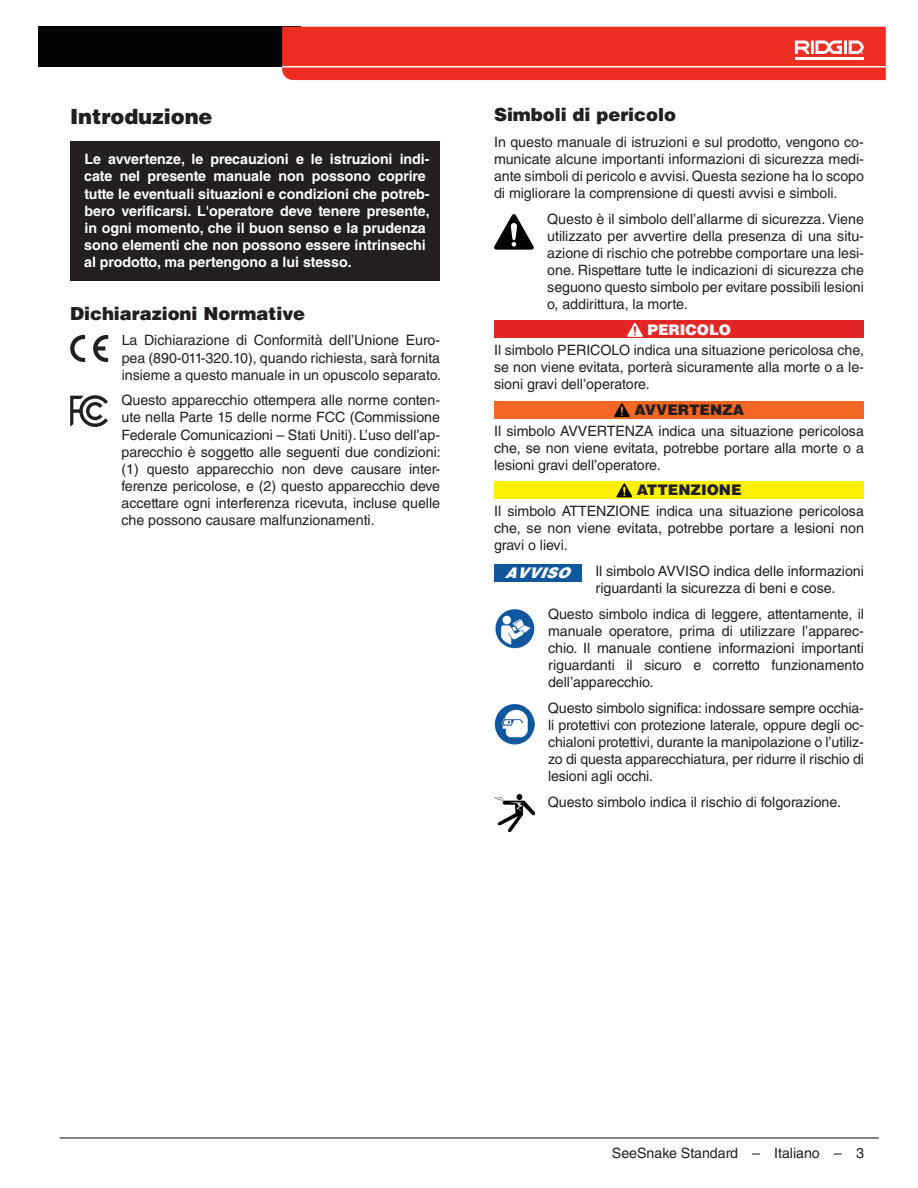
<style>
.page{position:relative;width:918px;height:1188px;background:#fff}
.page>*{position:absolute;margin:0;border:0;box-sizing:border-box;transform-origin:0 0}
.Head_1___h1{font:900 21px "Helvetica LT Std";letter-spacing:-.005em;color:#231f20}
.Head_2___h2{font:900 18px "Helvetica LT Std";letter-spacing:-.005em;color:#231f20}
.Safety_Bar_Symbol{font:900 14.7px "Helvetica LT Pro";letter-spacing:-.005em;color:#231f20}
.Safety_Bar_Symbol-2{font:900 14.7px "Helvetica LT Pro";letter-spacing:-.005em;color:#fff}
.Notice{font:italic 900 14.7px "Helvetica LT Pro";letter-spacing:.02em;color:#fff}
.Basic_Normal___bn{font:14.25px/17.1px "Helvetica LT Std";letter-spacing:-.005em;color:#231f20;text-align:justify}
.Basic_Bold___bb{font:700 14.25px/17.1px "Helvetica LT Std";letter-spacing:-.005em;color:#fff}
</style>
<div class="page">
<div style="left:38px;top:27px;width:263px;height:40px;background:#040503"></div>
<div style="left:282px;top:27px;width:604px;height:53px;background:#ee2e22"></div>
<hr style="left:795px;top:57px;width:69px;height:3px;background:#fff">
<hr style="left:60px;top:1137px;width:819px;height:2px;background:#231f20">
<div style="left:70px;top:141px;width:370px;height:139px;background:#231f20"></div>
<svg style="left:93px;top:335px;width:15px;height:27px"></svg>
<svg style="left:70px;top:335px;width:15px;height:27px"></svg>
<svg style="left:70px;top:395px;width:38px;height:32px"></svg>
<svg style="left:494px;top:214px;width:40px;height:36px"></svg>
<div style="left:494px;top:321px;width:370px;height:17px;background:#e32525"></div>
<svg style="left:627px;top:323px;width:16px;height:14px"></svg>
<div style="left:494px;top:401px;width:370px;height:17px;background:#f36623"></div>
<svg style="left:614px;top:403px;width:16px;height:14px"></svg>
<div style="left:494px;top:481px;width:370px;height:18px;background:#fff101"></div>
<svg style="left:616px;top:483px;width:16px;height:14px"></svg>
<div style="left:494px;top:564px;width:88px;height:18px;background:#10579d"></div>
<img style="left:495px;top:609px;width:40px;height:40px">
<img style="left:494px;top:704px;width:41px;height:40px">
<img style="left:494px;top:795px;width:40px;height:36px">
<p class="Head_1___h1" style="left:70px;top:103px;width:144px">Introduzione</p>
<p class="Basic_Bold___bb" style="left:84px;top:151px;width:347px">Le avvertenze, le precauzioni e le istruzioni indi&shy;cate nel presente manuale non possono coprire tutte le eventuali situazioni e condizioni che potreb&shy;bero verificarsi. L'operatore deve tenere presente, in ogni momento, che il buon senso e la prudenza sono elementi che non possono essere intrinsechi al prodotto, ma pertengono a lui stesso.</p>
<p class="Head_2___h2" style="left:70px;top:301px;width:237px">Dichiarazioni Normative</p>
<p class="Basic_Normal___bn" style="left:122px;top:332px;width:321px">La Dichiarazione di Conformità dell’Unione Euro&shy;pea (890-011-320.10), quando richiesta, sarà fornita insieme a questo manuale in un opuscolo separato.</p>
<p class="Basic_Normal___bn" style="left:121px;top:392px;width:321px">Questo apparecchio ottempera alle norme conten&shy;ute nella Parte 15 delle norme FCC (Commissione Federale Comunicazioni – Stati Uniti). L’uso dell’ap&shy;parecchio è soggetto alle seguenti due condizioni: (1) questo apparecchio non deve causare inter&shy;ferenze pericolose, e (2) questo apparecchio deve accettare ogni interferenza ricevuta, incluse quelle che possono causare malfunzionamenti.</p>
<p class="Head_2___h2" style="left:494px;top:103px;width:184px">Simboli di pericolo</p>
<p class="Basic_Normal___bn" style="left:494px;top:133px;width:371px">In questo manuale di istruzioni e sul prodotto, vengono co&shy;municate alcune importanti informazioni di sicurezza medi&shy;ante simboli di pericolo e avvisi. Questa sezione ha lo scopo di migliorare la comprensione di questi avvisi e simboli.</p>
<p class="Basic_Normal___bn" style="left:547px;top:210px;width:318px">Questo è il simbolo dell’allarme di sicurezza. Viene utilizzato per avvertire della presenza di una situ&shy;azione di rischio che potrebbe comportare una lesi&shy;one. Rispettare tutte le indicazioni di sicurezza che seguono questo simbolo per evitare possibili lesioni o, addirittura, la morte.</p>
<p class="Safety_Bar_Symbol-2" style="left:648px;top:320px;width:85px">PERICOLO</p>
<p class="Basic_Normal___bn" style="left:494px;top:342px;width:371px">Il simbolo PERICOLO indica una situazione pericolosa che, se non viene evitata, porterà sicuramente alla morte o a le&shy;sioni gravi dell’operatore.</p>
<p class="Safety_Bar_Symbol" style="left:634px;top:400px;width:111px">AVVERTENZA</p>
<p class="Basic_Normal___bn" style="left:494px;top:422px;width:371px">Il simbolo AVVERTENZA indica una situazione pericolosa che, se non viene evitata, potrebbe portare alla morte o a lesioni gravi dell’operatore.</p>
<p class="Safety_Bar_Symbol" style="left:637px;top:480px;width:106px">ATTENZIONE</p>
<p class="Basic_Normal___bn" style="left:494px;top:502px;width:371px">Il simbolo ATTENZIONE indica una situazione pericolosa che, se non viene evitata, potrebbe portare a lesioni non gravi o lievi.</p>
<p class="Notice" style="left:505px;top:563px;width:70px">AVVISO</p>
<p class="Basic_Normal___bn" style="left:595px;top:562px;width:270px">Il simbolo AVVISO indica delle informazioni riguardanti la sicurezza di beni e cose.</p>
<p class="Basic_Normal___bn" style="left:548px;top:605px;width:317px">Questo simbolo indica di leggere, attentamente, il manuale operatore, prima di utilizzare l’apparec&shy;chio. Il manuale contiene informazioni importanti riguardanti il sicuro e corretto funzionamento dell’apparecchio.</p>
<p class="Basic_Normal___bn" style="left:548px;top:699px;width:318px">Questo simbolo significa: indossare sempre occhia&shy;li protettivi con protezione laterale, oppure degli oc&shy;chialoni protettivi, durante la manipolazione o l’utiliz&shy;zo di questa apparecchiatura, per ridurre il rischio di lesioni agli occhi.</p>
<p class="Basic_Normal___bn" style="left:548px;top:793px;width:295px">Questo simbolo indica il rischio di folgorazione.</p>
<p class="Basic_Normal___bn" style="left:612px;top:1144px;width:254px">SeeSnake Standard – Italiano – 3</p>
</div>
